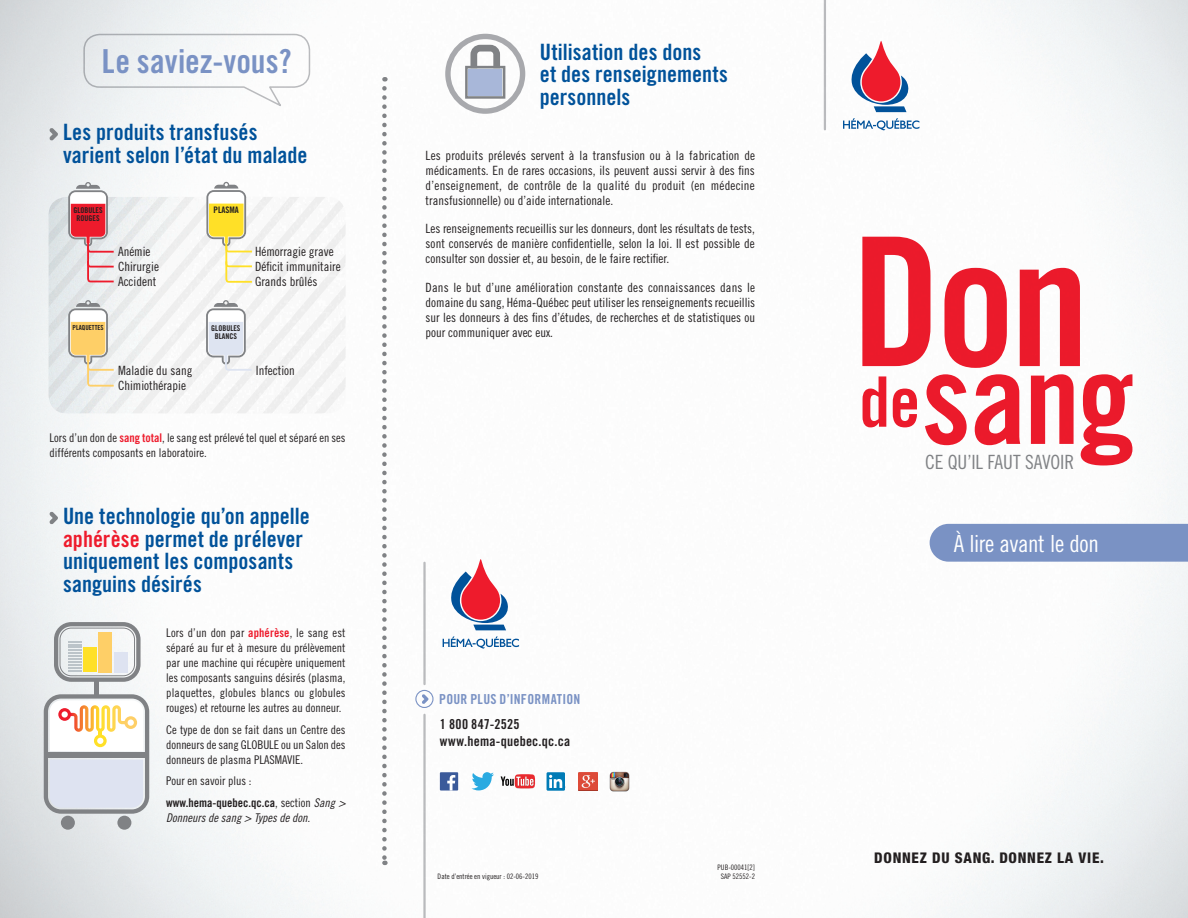
<style>
.page{position:relative;width:1188px;height:918px;background:#fff}
.page>*{position:absolute;margin:0;border:0;box-sizing:border-box;transform-origin:0 0}
.t1{font:179.25px "Trade Gothic Bold Cond Twenty";color:#ee1b2c}
.t2{font:126.9px "Trade Gothic Bold Cond Twenty";color:#ee1b2c}
.t3{font:33px "Trade Gothic Bold Cond Twenty";color:#7a92c4}
.t4{font:23.55px "Trade Gothic Cond Eighteen";letter-spacing:-.02em;color:#fff}
.t5{font:22.5px/22.5px "Trade Gothic Bold Cond Twenty";color:#01529a}
.t6{font:19.65px "Trade Gothic Cond Eighteen";letter-spacing:-.005em;color:#808285}
.t7{font:800 condensed 14.7px "Helvetica Neue";letter-spacing:.05em;color:#231f20}
.t8{font:13.8px/16.5px "Trade Gothic Bold Cond Twenty";letter-spacing:.015em;color:#231f20}
.t9{font:13.8px "Trade Gothic Bold Cond Twenty";letter-spacing:.02em;color:#7a92c4}
.t10{font:12.75px/15px "Trade Gothic Cond Eighteen";color:#231f20;text-align:justify}
.t11{font:12px/15px "Trade Gothic Cond Eighteen";color:#231f20;text-align:justify}
.t12{font:12px "Trade Gothic Bold Cond Twenty";color:#231f20}
.t13{font:12px "Trade Gothic Cond Eighteen Obl";color:#231f20}
.t14{font:9px "Trade Gothic Bold Cond Twenty";color:#231f20}
.t15{font:7.95px/7.9px "Trade Gothic Bold Cond Twenty";color:#231f20;text-align:center}
.t16{font:7.5px/9px "Trade Gothic Cond Eighteen";color:#231f20;text-align:center}
.t17{font:6.9px "Trade Gothic Bold Cond Twenty";color:#231f20}
.s1{font-family:"Trade Gothic Bold Cond Twenty";color:#ee1b2c}
.s2{color:#ee1b2c}
.s3{font-family:"Trade Gothic Cond Eighteen"}
.s4{font-family:"Trade Gothic Cond Eighteen Obl"}
.s5{font-size:69.6px}
</style>
<div class="page">
<img style="left:0;top:0;width:1188px;height:918px">
<div style="left:930px;top:524px;width:258px;height:38px;background:#7a92c4"></div>
<svg style="left:843px;top:118px;width:76px;height:12px"></svg>
<svg style="left:848px;top:41px;width:62px;height:71px"></svg>
<hr style="left:824px;top:0;width:2px;height:129px;background:#bcbdc0">
<svg style="left:443px;top:637px;width:76px;height:12px"></svg>
<svg style="left:448px;top:559px;width:61px;height:71px"></svg>
<hr style="left:423px;top:563px;width:3px;height:121px;background:#bcbdc0">
<hr style="left:423px;top:715px;width:3px;height:203px;background:#bcbdc0">
<svg style="left:422px;top:694px;width:7px;height:10px"></svg>
<div style="left:415px;top:690px;width:19px;height:18px;border:1px solid #7a92c4;border-radius:50%"></div>
<div style="left:445px;top:34px;width:80px;height:80px;border:5px solid #a8a9ad;border-radius:50%"></div>
<div style="left:465px;top:66px;width:40px;height:33px;background:#a8b7d9;border:2px solid #808285"></div>
<svg style="left:469px;top:44px;width:32px;height:25px"></svg>
<svg style="left:382px;top:88px;width:5px;height:777px"></svg>
<svg style="left:49px;top:128px;width:9px;height:13px"></svg>
<svg style="left:49px;top:512px;width:9px;height:12px"></svg>
<svg style="left:49px;top:182px;width:297px;height:231px"></svg>
<svg style="left:83px;top:33px;width:228px;height:75px"></svg>
<svg style="left:54px;top:622px;width:87px;height:60px"></svg>
<div style="left:83px;top:648px;width:13px;height:24px;background:#ffe027"></div>
<div style="left:99px;top:632px;width:13px;height:40px;background:#fecf67"></div>
<div style="left:114px;top:652px;width:13px;height:20px;background:#dee3f1"></div>
<div style="left:94px;top:680px;width:5px;height:16px;background:#808285"></div>
<div style="left:61px;top:816px;width:14px;height:14px;background:#808285;border-radius:50%"></div>
<div style="left:117px;top:816px;width:14px;height:14px;background:#808285;border-radius:50%"></div>
<svg style="left:44px;top:694px;width:105px;height:120px"></svg>
<div style="left:547px;top:772px;width:18px;height:19px;background:#007bb6"></div>
<svg style="left:549px;top:775px;width:13px;height:13px"></svg>
<svg style="left:472px;top:772px;width:22px;height:18px"></svg>
<svg style="left:501px;top:774px;width:34px;height:15px"></svg>
<div style="left:440px;top:772px;width:18px;height:19px;background:#3b5a9a"></div>
<svg style="left:447px;top:775px;width:8px;height:16px"></svg>
<img style="left:579px;top:772px;width:18px;height:19px">
<img style="left:610px;top:771px;width:20px;height:20px">
<h3 class="t3" style="left:102px;top:42px;width:191px">Le saviez-vous?</h3>
<h3 class="t5" style="left:63px;top:121px;width:246px">Les produits transfusés varient selon l’état du malade</h3>
<p class="t15" style="left:73px;top:206px;width:31px">GLOBULES<br>ROUGES</p>
<p class="t10" style="left:118px;top:243px;width:43px;text-align:left">Anémie<br>Chirurgie<br>Accident</p>
<p class="t14" style="left:214px;top:205px;width:27px">PLASMA</p>
<p class="t10" style="left:255px;top:244px;width:87px;text-align:left">Hémorragie grave<br>Déficit immunitaire<br>Grands brûlés</p>
<p class="t17" style="left:73px;top:323px;width:32px">PLAQUETTES</p>
<p class="t15" style="left:211px;top:324px;width:31px">GLOBULES<br>BLANCS</p>
<p class="t10" style="left:118px;top:363px;width:76px">Maladie du sang<br>Chimiothérapie</p>
<p class="t10" style="left:256px;top:363px;width:40px">Infection</p>
<p class="t11" style="left:50px;top:430px;width:297px">Lors d’un don de <span class="s1">sang total</span>, le sang est prélevé tel quel et séparé en ses différents composants en laboratoire.</p>
<h3 class="t5" style="left:63px;top:505px;width:248px">Une technologie qu’on appelle <span class="s2">aphérèse</span> permet de prélever uniquement les composants sanguins désirés</h3>
<p class="t11" style="left:166px;top:625px;width:181px">Lors d’un don par <span class="s1">aphérèse</span>, le sang est séparé au fur et à mesure du prélèvement par une machine qui récupère uniquement les composants sanguins désirés (plasma, plaquettes, globules blancs ou globules rouges) et retourne les autres au donneur.</p>
<p class="t11" style="left:166px;top:722px;width:181px">Ce type de don se fait dans un Centre des donneurs de sang GLOBULE ou un Salon des donneurs de plasma PLASMAVIE.</p>
<p class="t11" style="left:166px;top:773px;width:87px">Pour en savoir plus :</p>
<p class="t12" style="left:166px;top:796px;width:181px">www.hema-quebec.qc.ca<span class="s3">, section</span> <span class="s4">Sang &gt;</span></p>
<p class="t13" style="left:166px;top:811px;width:145px">Donneurs de sang &gt; Types de don.</p>
<h3 class="t5" style="left:540px;top:40px;width:190px">Utilisation des dons<br>et des renseignements personnels</h3>
<p class="t10" style="left:426px;top:147px;width:331px">Les produits prélevés servent à la transfusion ou à la fabrication de médicaments. En de rares occasions, ils peuvent aussi servir à des fins d’enseignement, de contrôle de la qualité du produit (en médecine transfusionnelle) ou d’aide internationale.</p>
<p class="t10" style="left:426px;top:221px;width:331px">Les renseignements recueillis sur les donneurs, dont les résultats de tests, sont conservés de manière confidentielle, selon la loi. Il est possible de consulter son dossier et, au besoin, de le faire rectifier.</p>
<p class="t10" style="left:426px;top:279px;width:331px">Dans le but d’une amélioration constante des connaissances dans le domaine du sang, Héma-Québec peut utiliser les renseignements recueillis sur les donneurs à des fins d’études, de recherches et de statistiques ou pour communiquer avec eux.</p>
<p class="t9" style="left:439px;top:691px;width:143px">POUR PLUS D’INFORMATION</p>
<p class="t8" style="left:440px;top:716px;width:132px">1 800 847-2525 www.hema-quebec.qc.ca</p>
<p class="t16" style="left:438px;top:871px;width:102px">Date d’entrée en vigueur : 02-06-2019</p>
<p class="t16" style="left:718px;top:862px;width:39px">PUB-00041[2]<br>SAP 52552-2</p>
<h1 class="t1" style="left:852px;top:193px;width:240px">Don</h1>
<h2 class="t2" style="left:859px;top:322px;width:277px"><span class="s5">de</span>sang</h2>
<h3 class="t6" style="left:925px;top:451px;width:151px">CE QU’IL FAUT SAVOIR</h3>
<h3 class="t4" style="left:954px;top:530px;width:147px">À lire avant le don</h3>
<p class="t7" style="left:874px;top:849px;width:231px">DONNEZ DU SANG. DONNEZ LA VIE.</p>
</div>
